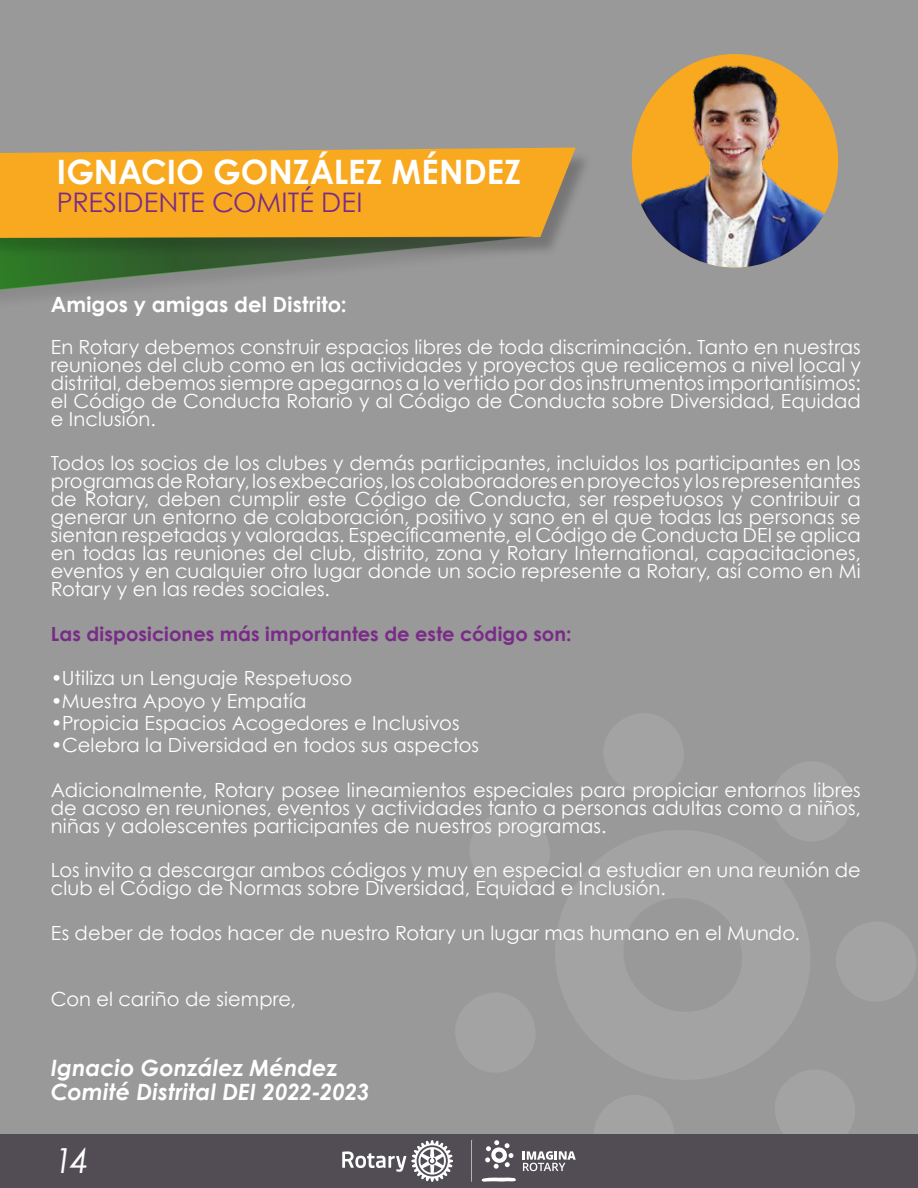
<style>
.page{position:relative;width:918px;height:1188px;background:#999}
.page>*{position:absolute;margin:0;border:0;box-sizing:border-box;transform-origin:0 0}
.t1{font:italic 34.5px "Century Gothic";color:#fff}
.t2{font:700 33.6px "Century Gothic";color:#fff}
.t3{font:27px "Century Gothic";letter-spacing:.005em;color:#792c87}
.t4{font:italic 700 22.5px/23.7px "Century Gothic";color:#fff}
.t5{font:700 21px "Century Gothic";letter-spacing:.005em;color:#fff}
.t6{font:19.5px/18px "Century Gothic";color:#fff;text-align:justify}
.t7{font:700 19.5px "Century Gothic";letter-spacing:.005em;color:#792c87}
</style>
<div class="page">
<div style="left:0;top:148px;width:576px;height:90px;background:#f8a91f"></div>
<svg style="left:0;top:237px;width:541px;height:59px"></svg>
<div style="left:0;top:1134px;width:918px;height:54px;background:#524d55"></div>
<svg style="left:342px;top:1140px;width:111px;height:42px"></svg>
<svg style="left:471px;top:1140px;width:1px;height:42px"></svg>
<svg style="left:485px;top:1140px;width:29px;height:29px"></svg>
<svg style="left:482px;top:1178px;width:34px;height:4px"></svg>
<svg style="left:523px;top:1151px;width:53px;height:20px"></svg>
<img style="left:632px;top:59px;width:206px;height:209px">
<h2 class="t2" style="left:57px;top:146px;width:465px">IGNACIO GONZÁLEZ MÉNDEZ</h2>
<h3 class="t3" style="left:57px;top:183px;width:307px">PRESIDENTE COMITÉ DEI</h3>
<p class="t5" style="left:51px;top:289px;width:297px">Amigos y amigas del Distrito:</p>
<p class="t6" style="left:51px;top:338px;width:812px">En Rotary debemos construir espacios libres de toda discriminación. Tanto en nuestras reuniones del club como en las actividades y proyectos que realicemos a nivel local y distrital, debemos siempre apegarnos a lo vertido por dos instrumentos importantísimos: el Código de Conducta Rotario y al Código de Conducta sobre Diversidad, Equidad e Inclusión.</p>
<p class="t6" style="left:51px;top:454px;width:812px">Todos los socios de los clubes y demás participantes, incluidos los participantes en los programas de Rotary, los exbecarios, los colaboradores en proyectos y los representantes de Rotary, deben cumplir este Código de Conducta, ser respetuosos y contribuir a generar un entorno de colaboración, positivo y sano en el que todas las personas se sientan respetadas y valoradas. Específicamente, el Código de Conducta DEI se aplica en todas las reuniones del club, distrito, zona y Rotary International, capacitaciones, eventos y en cualquier otro lugar donde un socio represente a Rotary, así como en Mi Rotary y en las redes sociales.</p>
<p class="t7" style="left:51px;top:619px;width:522px">Las disposiciones más importantes de este código son:</p>
<p class="t6" style="left:51px;top:669px;width:303px">•Utiliza un Lenguaje Respetuoso</p>
<p class="t6" style="left:51px;top:691px;width:257px">•Muestra Apoyo y Empatía</p>
<p class="t6" style="left:51px;top:714px;width:410px">•Propicia Espacios Acogedores e Inclusivos</p>
<p class="t6" style="left:51px;top:736px;width:430px">•Celebra la Diversidad en todos sus aspectos</p>
<p class="t6" style="left:51px;top:780px;width:812px">Adicionalmente, Rotary posee lineamientos especiales para propiciar entornos libres de acoso en reuniones, eventos y actividades tanto a personas adultas como a niños, niñas y adolescentes participantes de nuestros programas.</p>
<p class="t6" style="left:51px;top:861px;width:812px">Los invito a descargar ambos códigos y muy en especial a estudiar en una reunión de club el Código de Normas sobre Diversidad, Equidad e Inclusión.</p>
<p class="t6" style="left:51px;top:923px;width:751px">Es deber de todos hacer de nuestro Rotary un lugar mas humano en el Mundo.</p>
<p class="t6" style="left:51px;top:990px;width:247px">Con el cariño de siempre,</p>
<p class="t4" style="left:51px;top:1055px;width:320px">Ignacio González Méndez<br>Comité Distrital DEI 2022-2023</p>
<h1 class="t1" style="left:54px;top:1137px;width:37px">14</h1>
</div>
